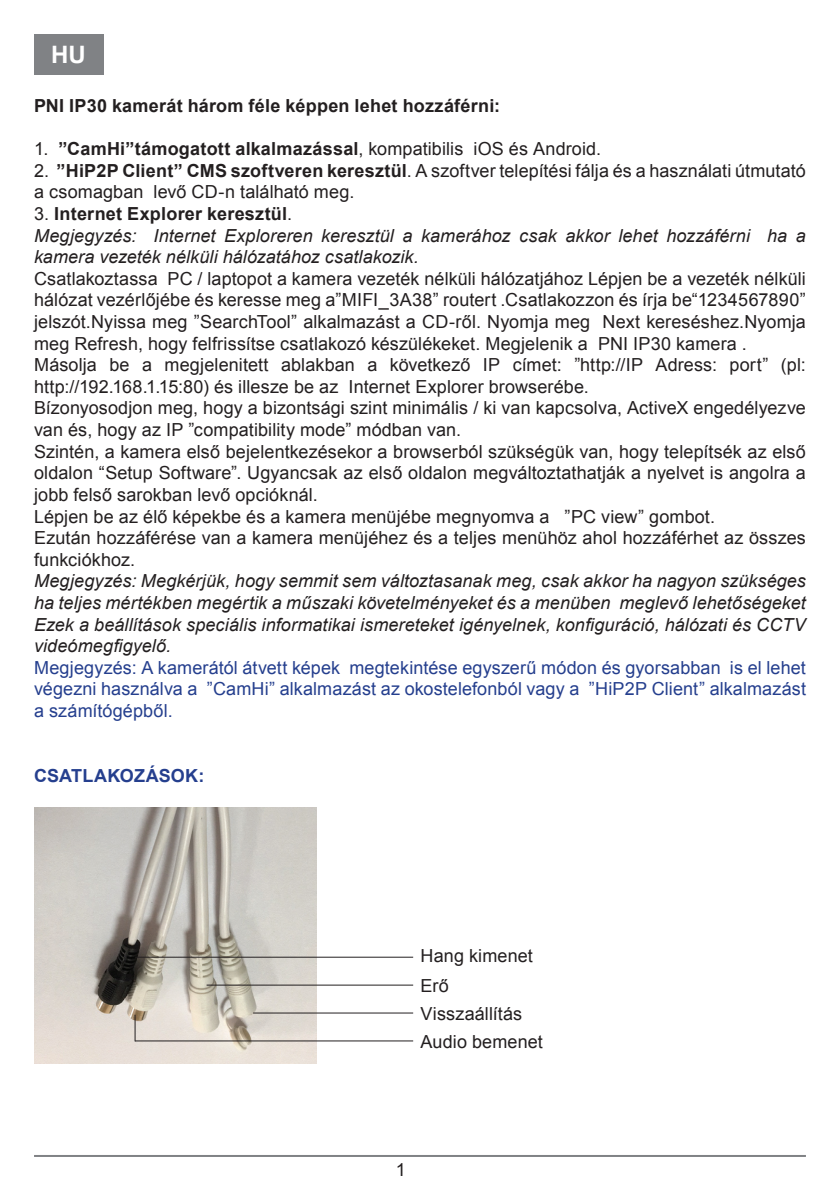
<style>
.page{position:relative;width:840px;height:1191px;background:#fff}
.page>*{position:absolute;margin:0;border:0;box-sizing:border-box;transform-origin:0 0}
.t1{font:700 24px "Arial";color:#fff}
.t2{font:18px/21.6px "Arial";letter-spacing:.005em;color:#231f20}
.Note{font:italic 18px/21.6px "Arial";letter-spacing:.005em;color:#231f20}
.Note-2{font:18px/21.6px "Arial";letter-spacing:.005em;color:#253f8e;text-align:justify}
.t3{font:700 18px "Arial";letter-spacing:.015em;color:#231f20}
.Bold{font:700 18px "Arial";letter-spacing:.005em;color:#253f8e}
.s1{font-weight:400}
.s2{font-weight:700}
</style>
<div class="page">
<hr style="left:34px;top:1155px;width:771px;height:2px;background:#808285">
<img style="left:34px;top:807px;width:282px;height:256px">
<div style="left:34px;top:34px;width:70px;height:40px;background:#808285"></div>
<hr style="left:253px;top:1012px;width:160px;height:1px;background:#231f20">
<hr style="left:135px;top:956px;width:278px;height:1px;background:#231f20">
<hr style="left:135px;top:1040px;width:278px;height:1px;background:#231f20">
<hr style="left:206px;top:984px;width:207px;height:1px;background:#231f20">
<svg style="left:134px;top:1014px;width:1px;height:27px"></svg>
<p class="t1" style="left:51px;top:38px;width:36px">HU</p>
<p class="t3" style="left:34px;top:94px;width:467px">PNI IP30 kamerát három féle képpen lehet hozzáférni:</p>
<p class="t3" style="left:34px;top:137px;width:568px"><span class="s1">1.</span> ”CamHi”támogatott alkalmazással<span class="s1">, kompatibilis iOS és Android.</span></p>
<p class="t2" style="left:34px;top:160px;width:773px">2. <span class="s2">”HiP2P Client” CMS szoftveren keresztül</span>. A szoftver telepítési fálja és a használati útmutató a csomagban levő CD-n található meg.</p>
<p class="t3" style="left:34px;top:202px;width:259px"><span class="s1">3.</span> Internet Explorer keresztül<span class="s1">.</span></p>
<p class="Note" style="left:34px;top:225px;width:773px">Megjegyzés: Internet Exploreren keresztül a kamerához csak akkor lehet hozzáférni ha a kamera vezeték nélküli hálózatához csatlakozik.</p>
<p class="t2" style="left:34px;top:268px;width:773px">Csatlakoztassa PC / laptopot a kamera vezeték nélküli hálózatjához Lépjen be a vezeték nélküli hálózat vezérlőjébe és keresse meg a”MIFI_3A38” routert .Csatlakozzon és írja be“1234567890”</p>
<p class="t2" style="left:34px;top:311px;width:773px">jelszót.Nyissa meg ”SearchTool” alkalmazást a CD-ről. Nyomja meg Next kereséshez.Nyomja meg Refresh, hogy felfrissítse csatlakozó készülékeket. Megjelenik a PNI IP30 kamera .</p>
<p class="t2" style="left:34px;top:354px;width:773px">Másolja be a megjelenitett ablakban a következő IP címet: ”http://IP Adress: port” (pl: http://192.168.1.15:80) és illesze be az Internet Explorer browserébe.</p>
<p class="t2" style="left:34px;top:397px;width:773px">Bízonyosodjon meg, hogy a bizontsági szint minimális / ki van kapcsolva, ActiveX engedélyezve van és, hogy az IP ”compatibility mode” módban van.</p>
<p class="t2" style="left:34px;top:441px;width:773px;text-align:justify">Szintén, a kamera első bejelentkezésekor a browserból szükségük van, hogy telepítsék az első oldalon “Setup Software”. Ugyancsak az első oldalon megváltoztathatják a nyelvet is angolra a jobb felső sarokban levő opcióknál.</p>
<p class="t2" style="left:34px;top:505px;width:682px">Lépjen be az élő képekbe és a kamera menüjébe megnyomva a ”PC view” gombot.</p>
<p class="t2" style="left:34px;top:527px;width:773px">Ezután hozzáférése van a kamera menüjéhez és a teljes menühöz ahol hozzáférhet az összes funkciókhoz.</p>
<p class="Note" style="left:34px;top:570px;width:773px;text-align:justify">Megjegyzés: Megkérjük, hogy semmit sem változtasanak meg, csak akkor ha nagyon szükséges ha teljes mértékben megértik a műszaki követelményeket és a menüben meglevő lehetőségeket Ezek a beállítások speciális informatikai ismereteket igényelnek, konfiguráció, hálózati és CCTV videómegfigyelő.</p>
<p class="Note-2" style="left:34px;top:657px;width:773px">Megjegyzés: A kamerától átvett képek megtekintése egyszerű módon és gyorsabban is el lehet végezni használva a ”CamHi” alkalmazást az okostelefonból vagy a ”HiP2P Client” alkalmazást a számítógépből.</p>
<p class="Bold" style="left:34px;top:763px;width:172px">CSATLAKOZÁSOK:</p>
<p class="t2" style="left:420px;top:945px;width:114px">Hang kimenet</p>
<p class="t2" style="left:420px;top:974px;width:30px">Erő</p>
<p class="t2" style="left:420px;top:1003px;width:103px">Visszaállítás</p>
<p class="t2" style="left:420px;top:1031px;width:124px">Audio bemenet</p>
<p class="t2" style="left:396px;top:1159px;width:12px">1</p>
</div>
